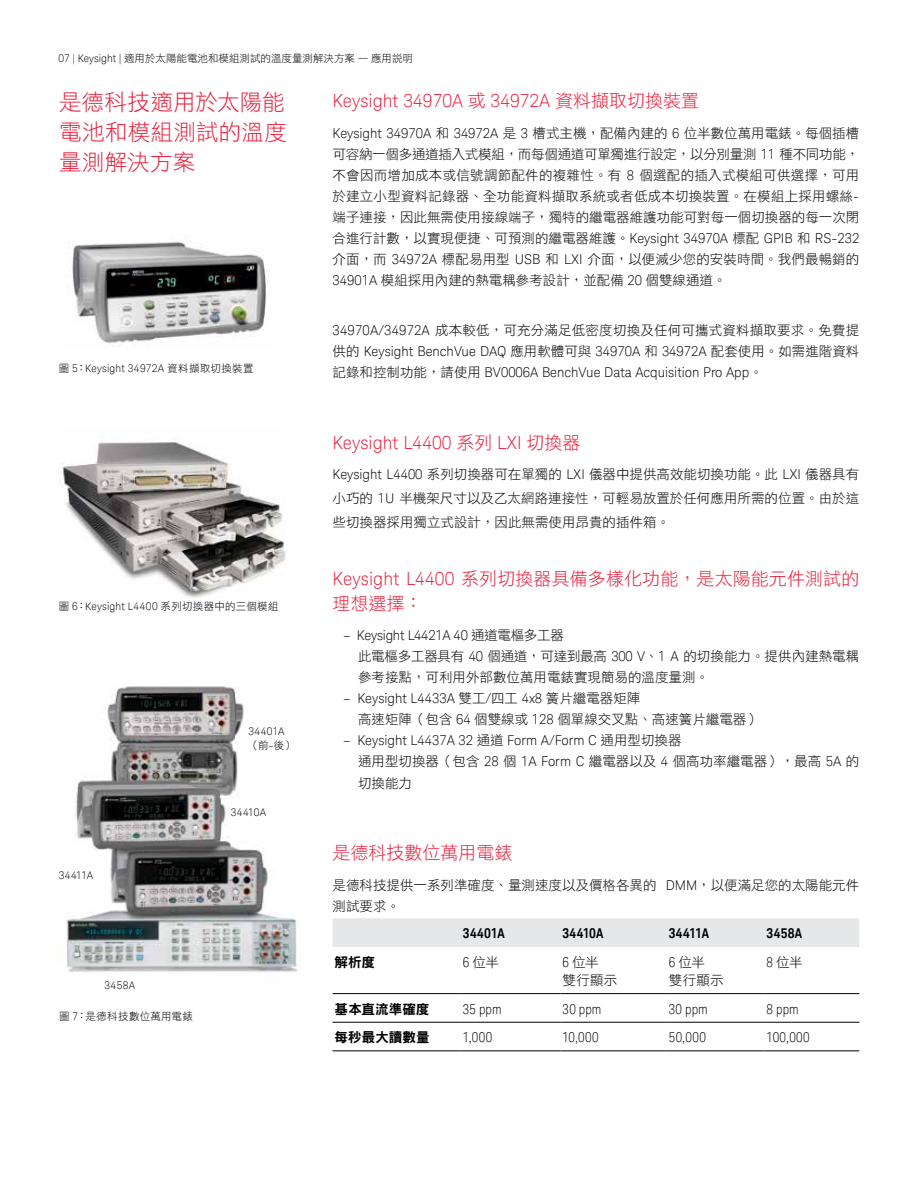
<style>
.page{position:relative;width:918px;height:1188px;background:#fff}
.page>*{position:absolute;margin:0;border:0;box-sizing:border-box;transform-origin:0 0}
.t1{font:22.5px/30px "DF Hei Std W3";letter-spacing:.005em;color:#ed1936;text-align:justify}
.t2{font:18px/25.5px "DF Hei Std W3";letter-spacing:.005em;color:#ed1936}
.t3{font:300 18px "Keysight Sans";color:#ed1936}
.t4{font:13.5px/21px "DF Hei Std W3";color:#000}
.t5{font:300 13.5px/21px "Keysight Sans";color:#000}
.t6{font:300 condensed 13.5px "Keysight Sans";letter-spacing:.02em;color:#000}
.t7{font:300 13.5px "Keysight Sans";letter-spacing:-.02em;color:#000}
.t8{font:700 13.5px "Keysight Sans Condensed";letter-spacing:.02em;color:#000}
.t9{font:13.5px "DF Hei Std W9";letter-spacing:.005em;color:#000}
.t10{font:300 10.5px "Keysight Sans";letter-spacing:.02em;color:#000}
.t11{font:10.5px "DF Hei Std W3";color:#000}
.t12{font:10.5px "DF Hei Std W3";letter-spacing:.025em;color:#000}
.s1{font-family:"Keysight Sans";font-weight:300}
.s2{font-family:"DF Hei Std W3";font-weight:400}
.s3{font-family:"Keysight Sans";font-weight:300;font-stretch:condensed}
</style>
<div class="page">
<img style="left:72px;top:241px;width:194px;height:103px">
<img style="left:62px;top:439px;width:224px;height:159px">
<div style="left:333px;top:918px;width:526px;height:29px;background:#e6e7e8"></div>
<hr style="left:333px;top:993px;width:128px;height:1px;background:#000">
<hr style="left:461px;top:993px;width:99px;height:1px;background:#000">
<hr style="left:560px;top:993px;width:107px;height:1px;background:#000">
<hr style="left:667px;top:993px;width:98px;height:1px;background:#000">
<hr style="left:765px;top:993px;width:94px;height:1px;background:#000">
<hr style="left:333px;top:1022px;width:128px;height:1px;background:#000">
<hr style="left:461px;top:1022px;width:99px;height:1px;background:#000">
<hr style="left:560px;top:1022px;width:107px;height:1px;background:#000">
<hr style="left:667px;top:1022px;width:98px;height:1px;background:#000">
<hr style="left:765px;top:1022px;width:94px;height:1px;background:#000">
<hr style="left:333px;top:1050px;width:128px;height:1px;background:#000">
<hr style="left:461px;top:1050px;width:99px;height:1px;background:#000">
<hr style="left:560px;top:1050px;width:107px;height:1px;background:#000">
<hr style="left:667px;top:1050px;width:98px;height:1px;background:#000">
<hr style="left:765px;top:1050px;width:94px;height:1px;background:#000">
<img style="left:66px;top:686px;width:234px;height:286px">
<p class="t11" style="left:59px;top:52px;width:356px"><span class="s1">07 | Keysight |</span> 適用於太陽能電池和模組測試的溫度量測解決方案 — 應用說明</p>
<h1 class="t1" style="left:59px;top:86px;width:229px">是德科技適用於太陽能電池和模組測試的溫度量測解決方案</h1>
<p class="t10" style="left:59px;top:362px;width:197px"><span class="s2">圖</span> 5<span class="s2">：</span>Keysight 34972A <span class="s2">資料擷取切換裝置</span></p>
<p class="t10" style="left:59px;top:600px;width:222px"><span class="s2">圖</span> 6<span class="s2">：</span>Keysight L4400 <span class="s2">系列切換器中的三個模組</span></p>
<p class="t10" style="left:248px;top:725px;width:38px">34401A</p>
<p class="t11" style="left:248px;top:739px;width:47px">（前<span class="s1">-</span>後）</p>
<p class="t10" style="left:59px;top:869px;width:36px">34411A</p>
<p class="t10" style="left:231px;top:806px;width:37px">34410A</p>
<p class="t10" style="left:104px;top:980px;width:32px">3458A</p>
<p class="t12" style="left:59px;top:1010px;width:135px">圖 <span class="s1">7</span>：是德科技數位萬用電錶</p>
<h2 class="t3" style="left:333px;top:91px;width:368px">Keysight 34970A <span class="s2">或</span> 34972A <span class="s2">資料擷取切換裝置</span></h2>
<p class="t4" style="left:333px;top:122px;width:528px;text-align:justify"><span class="s1">Keysight 34970A</span> 和 <span class="s1">34972A</span> 是 <span class="s1">3</span> 槽式主機，配備內建的 <span class="s1">6</span> 位半數位萬用電錶。每個插槽可容納一個多通道插入式模組，而每個通道可單獨進行設定，以分別量測 <span class="s1">11</span> 種不同功能，不會因而增加成本或信號調節配件的複雜性。有 <span class="s1">8</span> 個選配的插入式模組可供選擇，可用於建立小型資料記錄器、全功能資料擷取系統或者低成本切換裝置。在模組上採用螺絲<span class="s1">-</span>端子連接，因此無需使用接線端子，獨特的繼電器維護功能可對每一個切換器的每一次閉合進行計數，以實現便捷、可預測的繼電器維護。<span class="s1">Keysight 34970A</span> 標配 <span class="s1">GPIB</span> 和 <span class="s1">RS-232</span>介面，而 <span class="s1">34972A</span> 標配易用型 <span class="s1">USB</span> 和 <span class="s1">LXI</span> 介面，以便減少您的安裝時間。我們最暢銷的<span class="s1">34901A</span> 模組採用內建的熱電耦參考設計，並配備 <span class="s1">20</span> 個雙線通道。</p>
<p class="t4" style="left:333px;top:320px;width:528px"><span class="s1">34970A/34972A</span> 成本較低，可充分滿足低密度切換及任何可攜式資料擷取要求。免費提</p>
<p class="t5" style="left:333px;top:341px;width:528px"><span class="s2">供的</span> Keysight BenchVue DAQ <span class="s2">應用軟體可與</span> 34970A <span class="s2">和</span> 34972A <span class="s2">配套使用。如需進階資料記錄和控制功能，請使用</span> BV0006A BenchVue Data Acquisition Pro App<span class="s2">。</span></p>
<h2 class="t3" style="left:333px;top:432px;width:249px">Keysight L4400 <span class="s2">系列</span> LXI <span class="s2">切換器</span></h2>
<p class="t4" style="left:333px;top:462px;width:528px;line-height:24px;text-align:justify"><span class="s1">Keysight L4400</span> 系列切換器可在單獨的 <span class="s1">LXI</span> 儀器中提供高效能切換功能。此 <span class="s1">LXI</span> 儀器具有小巧的 <span class="s1">1U</span> 半機架尺寸以及乙太網路連接性，可輕易放置於任何應用所需的位置。由於這些切換器採用獨立式設計，因此無需使用昂貴的插件箱。</p>
<h2 class="t2" style="left:333px;top:565px;width:528px"><span class="s1">Keysight L4400</span> 系列切換器具備多樣化功能，是太陽能元件測試的理想選擇：</h2>
<p class="t7" style="left:343px;top:628px;width:222px">– Keysight L4421A 40 <span class="s2">通道電樞多工器</span></p>
<p class="t4" style="left:358px;top:646px;width:503px">此電樞多工器具有 <span class="s1">40</span> 個通道，可達到最高 <span class="s1">300 V</span>、<span class="s1">1 A</span> 的切換能力。提供內建熱電耦參考接點，可利用外部數位萬用電錶實現簡易的溫度量測。</p>
<p class="t5" style="left:343px;top:688px;width:299px">– Keysight L4433A <span class="s2">雙工</span>/<span class="s2">四工</span> 4x8 <span class="s2">簧片繼電器矩陣</span></p>
<p class="t4" style="left:358px;top:709px;width:403px">高速矩陣（包含 <span class="s1">64</span> 個雙線或 <span class="s1">128</span> 個單線交叉點、高速簧片繼電器）</p>
<p class="t5" style="left:343px;top:730px;width:340px">– Keysight L4437A 32 <span class="s2">通道</span> Form A/Form C <span class="s2">通用型切換器</span></p>
<p class="t4" style="left:358px;top:751px;width:503px">通用型切換器（包含 <span class="s1">28</span> 個 <span class="s1">1A Form C</span> 繼電器以及 <span class="s1">4</span> 個高功率繼電器），最高 <span class="s1">5A</span> 的切換能力</p>
<h2 class="t2" style="left:333px;top:839px;width:181px">是德科技數位萬用電錶</h2>
<p class="t4" style="left:333px;top:874px;width:528px">是德科技提供一系列準確度、量測速度以及價格各異的 <span class="s1">DMM</span>，以便滿足您的太陽能元件測試要求。</p>
<p class="t8" style="left:463px;top:926px;width:43px">34401A</p>
<p class="t8" style="left:563px;top:926px;width:42px">34410A</p>
<p class="t8" style="left:669px;top:926px;width:42px">34411A</p>
<p class="t8" style="left:767px;top:926px;width:37px">3458A</p>
<p class="t9" style="left:335px;top:955px;width:42px">解析度</p>
<p class="t4" style="left:463px;top:952px;width:38px"><span class="s3">6</span> 位半</p>
<p class="t4" style="left:563px;top:953px;width:56px;line-height:18px"><span class="s3">6</span> 位半<br>雙行顯示</p>
<p class="t4" style="left:669px;top:953px;width:56px;line-height:18px"><span class="s3">6</span> 位半<br>雙行顯示</p>
<p class="t4" style="left:767px;top:952px;width:38px"><span class="s3">8</span> 位半</p>
<p class="t9" style="left:335px;top:1002px;width:96px">基本直流準確度</p>
<p class="t6" style="left:463px;top:1001px;width:40px">35 ppm</p>
<p class="t6" style="left:563px;top:1001px;width:40px">30 ppm</p>
<p class="t6" style="left:669px;top:1001px;width:40px">30 ppm</p>
<p class="t6" style="left:767px;top:1001px;width:34px">8 ppm</p>
<p class="t9" style="left:335px;top:1030px;width:96px">每秒最大讀數量</p>
<p class="t6" style="left:463px;top:1030px;width:31px">1,000</p>
<p class="t6" style="left:563px;top:1030px;width:38px">10,000</p>
<p class="t6" style="left:669px;top:1030px;width:39px">50,000</p>
<p class="t6" style="left:767px;top:1030px;width:45px">100,000</p>
</div>
